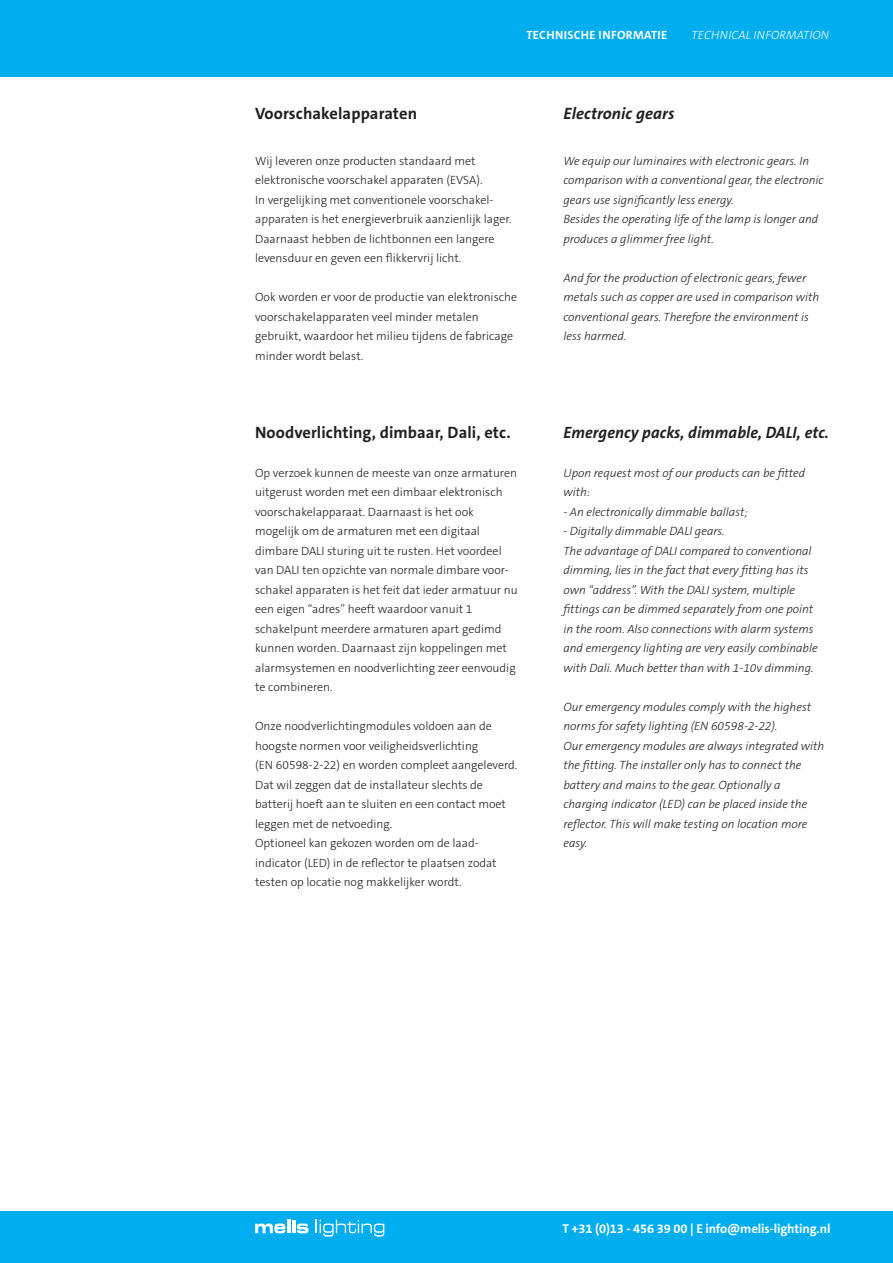
<style>
.page{position:relative;width:893px;height:1263px;background:#fff}
.page>*{position:absolute;margin:0;border:0;box-sizing:border-box;transform-origin:0 0}
.t1{font:18.6px "The Sans C5";color:#fff}
.t2{font:700 16.5px "The Sans C5";letter-spacing:.005em;color:#231f20}
.t3{font:italic 700 16.5px "The Sans C5";letter-spacing:.005em;color:#231f20}
.t4{font:700 12.9px "The Sans C5";letter-spacing:-.01em;color:#fff}
.t5{font:300 12px/19.5px "The Sans C5";color:#231f20}
.t6{font:italic 300 12px/19.5px "The Sans C5";color:#231f20}
.t7{font:700 12px "The Sans C5";letter-spacing:.025em;color:#fff}
.t8{font:italic 300 12px "The Sans C5";letter-spacing:.015em;color:#fff}
</style>
<div class="page">
<div style="left:0;top:1212px;width:893px;height:51px;background:#00aeef"></div>
<div style="left:0;top:0;width:893px;height:77px;background:#00aeef"></div>
<svg style="left:255px;top:1220px;width:53px;height:13px"></svg>
<svg style="left:316px;top:1220px;width:68px;height:16px"></svg>
<p class="t7" style="left:526px;top:27px;width:142px">TECHNISCHE INFORMATIE</p>
<p class="t8" style="left:692px;top:27px;width:139px">TECHNICAL INFORMATION</p>
<h2 class="t2" style="left:255px;top:102px;width:164px">Voorschakelapparaten</h2>
<p class="t5" style="left:255px;top:151px;width:258px">Wij leveren onze producten standaard met elektronische voorschakel apparaten (EVSA).<br>In vergelijking met conventionele voorschakel&shy;apparaten is het energieverbruik aanzienlijk lager.<br>Daarnaast hebben de lichtbonnen een langere levensduur en geven een flikkervrij licht.</p>
<p class="t5" style="left:255px;top:288px;width:264px">Ook worden er voor de productie van elektronische voorschakelapparaten veel minder metalen gebruikt, waardoor het milieu tijdens de fabricage minder wordt belast.</p>
<h2 class="t2" style="left:255px;top:421px;width:257px">Noodverlichting, dimbaar, Dali, etc.</h2>
<p class="t5" style="left:255px;top:463px;width:264px">Op verzoek kunnen de meeste van onze armaturen uitgerust worden met een dimbaar elektronisch voorschakelapparaat. Daarnaast is het ook mogelijk om de armaturen met een digitaal dimbare DALI sturing uit te rusten. Het voordeel van DALI ten opzichte van normale dimbare voor&shy;schakel apparaten is het feit dat ieder armatuur nu een eigen “adres” heeft waardoor vanuit 1 schakelpunt meerdere armaturen apart gedimd kunnen worden. Daarnaast zijn koppelingen met alarmsystemen en noodverlichting zeer eenvoudig te combineren.</p>
<p class="t5" style="left:255px;top:717px;width:264px">Onze noodverlichtingmodules voldoen aan de hoogste normen voor veiligheidsverlichting<br>(EN 60598-2-22) en worden compleet aangeleverd.<br>Dat wil zeggen dat de installateur slechts de batterij hoeft aan te sluiten en een contact moet leggen met de netvoeding.<br>Optioneel kan gekozen worden om de laad&shy;indicator (LED) in de reflector te plaatsen zodat testen op locatie nog makkelijker wordt.</p>
<h2 class="t3" style="left:563px;top:102px;width:113px">Electronic gears</h2>
<p class="t6" style="left:563px;top:151px;width:262px">We equip our luminaires with electronic gears. In comparison with a conventional gear, the electronic gears use significantly less energy.<br>Besides the operating life of the lamp is longer and produces a glimmer free light.</p>
<p class="t6" style="left:563px;top:268px;width:257px">And for the production of electronic gears, fewer metals such as copper are used in comparison with conventional gears. Therefore the environment is less harmed.</p>
<h2 class="t3" style="left:563px;top:421px;width:267px">Emergency packs, dimmable, DALI, etc.</h2>
<p class="t6" style="left:563px;top:463px;width:243px">Upon request most of our products can be fitted with:</p>
<p class="t6" style="left:563px;top:502px;width:186px">- An electronically dimmable ballast;</p>
<p class="t6" style="left:563px;top:522px;width:256px">- Digitally dimmable DALI gears.<br>The advantage of DALI compared to conventional dimming, lies in the fact that every fitting has its own “address”. With the DALI system, multiple fittings can be dimmed separately from one point in the room. Also connections with alarm systems and emergency lighting are very easily combinable with Dali. Much better than with 1-10v dimming.</p>
<p class="t6" style="left:563px;top:697px;width:262px">Our emergency modules comply with the highest norms for safety lighting (EN 60598-2-22).<br>Our emergency modules are always integrated with the fitting. The installer only has to connect the battery and mains to the gear. Optionally a charging indicator (LED) can be placed inside the reflector. This will make testing on location more easy.</p>
<h1 class="t1" style="left:820px;top:1215px;width:12px">3</h1>
<p class="t4" style="left:562px;top:1220px;width:269px">T +31 (0)13 - 456 39 00 | E info@melis-lighting.nl</p>
</div>
